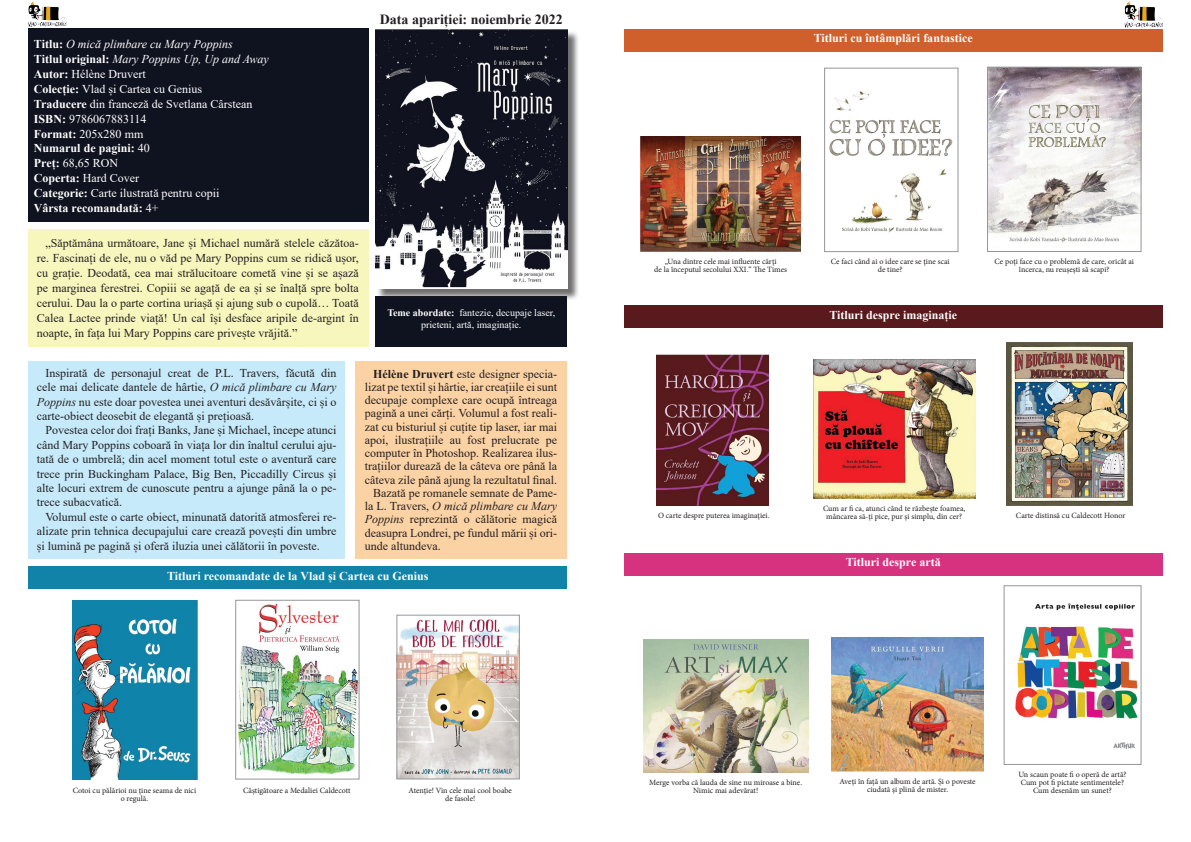
<style>
.page{position:relative;width:1191px;height:842px;background:#fff}
.page>*{position:absolute;margin:0;border:0;box-sizing:border-box;transform-origin:0 0}
.t1{font:700 14px "Times New Roman";color:#231f20}
.t2{font:12px/14.4px "Times New Roman";color:#231f20;text-align:justify}
.t3{font:12px/14.9px "Times New Roman";color:#fff}
.t4{font:700 12px "Times New Roman";color:#fff}
.t5{font:italic 12px "Times New Roman";color:#231f20}
.t6{font:10px/12px "Times New Roman";color:#fff;text-align:center}
.t7{font:8px/8px "Minion Pro";color:#231f20;text-align:center}
.s1{font-weight:700}
.s2{font-style:italic}
.s3{font-style:normal}
</style>
<div class="page">
<div style="left:375px;top:296px;width:192px;height:51px;background:#0f121f"></div>
<div style="left:28px;top:566px;width:539px;height:22px;background:#1183a9"></div>
<div style="left:624px;top:29px;width:538px;height:22px;background:#cf602c"></div>
<div style="left:624px;top:306px;width:538px;height:22px;background:#581a1c"></div>
<div style="left:624px;top:553px;width:538px;height:22px;background:#d7327f"></div>
<div style="left:28px;top:28px;width:340px;height:194px;background:#0f121f"></div>
<div style="left:28px;top:230px;width:340px;height:117px;background:#f7f6bd"></div>
<div style="left:28px;top:361px;width:317px;height:197px;background:#c6eafa"></div>
<div style="left:355px;top:361px;width:212px;height:197px;background:#fbd2a4"></div>
<img style="left:399px;top:619px;width:118px;height:158px">
<div style="left:397px;top:615px;width:122px;height:164px;border:1px solid #939598"></div>
<img style="left:72px;top:600px;width:125px;height:180px">
<img style="left:237px;top:603px;width:120px;height:172px">
<div style="left:235px;top:600px;width:124px;height:179px;border:1px solid #939598"></div>
<div style="left:377px;top:30px;width:202px;height:271px;background:#231f20;opacity:.65"></div>
<img style="left:375px;top:29px;width:192px;height:259px">
<img style="left:643px;top:639px;width:165px;height:134px">
<img style="left:1015px;top:603px;width:123px;height:146px">
<img style="left:989px;top:69px;width:150px;height:174px">
<div style="left:987px;top:67px;width:154px;height:185px;border:1px solid #939598"></div>
<img style="left:640px;top:136px;width:161px;height:115px">
<img style="left:656px;top:354px;width:113px;height:151px">
<img style="left:1007px;top:343px;width:125px;height:162px">
<img style="left:831px;top:637px;width:152px;height:134px">
<img style="left:813px;top:359px;width:162px;height:139px">
<img style="left:829px;top:91px;width:124px;height:142px">
<div style="left:824px;top:68px;width:134px;height:184px;border:1px solid #939598"></div>
<img style="left:28px;top:1px;width:39px;height:26px">
<img style="left:1124px;top:1px;width:38px;height:27px">
<p class="t3" style="left:34px;top:36px;width:236px"><span class="s1">Titlu:</span> <span class="s2">O mică plimbare cu Mary Poppins<br></span><span class="s1">Titlul original:</span> <span class="s2">Mary Poppins Up, Up and Away<br></span><span class="s1">Autor:</span> Hélène Druvert<br><span class="s1">Colecție:</span> Vlad și Cartea cu Genius<br><span class="s1">Traducere</span> din franceză de Svetlana Cârstean<br><span class="s1">ISBN:</span> 9786067883114<br><span class="s1">Format:</span> 205x280 mm<br><span class="s1">Numarul de pagini:</span> 40<br><span class="s1">Preț:</span> 68,65 RON<br><span class="s1">Coperta:</span> Hard Cover<br><span class="s1">Categorie:</span> Carte ilustrată pentru copii<br><span class="s1">Vârsta recomandată:</span> 4+</p>
<p class="t2" style="left:37px;top:235px;width:323px;line-height:15px;text-indent:9px">„Săptămâna următoare, Jane și Michael numără stelele căzătoa&shy;re. Fascinați de ele, nu o văd pe Mary Poppins cum se ridică ușor, cu grație. Deodată, cea mai strălucitoare cometă vine și se așază pe marginea ferestrei. Copiii se agață de ea și se înalță spre bolta cerului. Dau la o parte cortina uriașă și ajung sub o cupolă… Toată Calea Lactee prinde viață! Un cal își desface aripile de-argint în noapte, în fața lui Mary Poppins care privește vrăjită.”</p>
<p class="t1" style="left:380px;top:9px;width:185px">Data apariției: noiembrie 2022</p>
<p class="t6" style="left:387px;top:307px;width:169px"><span class="s1">Teme abordate:</span> fantezie, decupaje laser, prieteni, artă, imaginație.</p>
<p class="t2" style="left:37px;top:365px;width:301px;text-indent:9px">Inspirată de personajul creat de P.L. Travers, făcută din cele mai delicate dantele de hârtie, <span class="s2">O mică plimbare cu Mary Poppins</span> nu este doar povestea unei aventuri desăvârșite, ci și o carte-obiect deosebit de elegantă și prețioasă.</p>
<p class="t2" style="left:37px;top:423px;width:301px;text-indent:9px">Povestea celor doi frați Banks, Jane și Michael, începe atunci când Mary Poppins coboară în viața lor din înaltul cerului aju&shy;tată de o umbrelă; din acel moment totul este o aventură care trece prin Buckingham Palace, Big Ben, Piccadilly Circus și alte locuri extrem de cunoscute pentru a ajunge până la o pe&shy;trece subacvatică.</p>
<p class="t2" style="left:37px;top:509px;width:301px;text-indent:9px">Volumul este o carte obiect, minunată datorită atmosferei re&shy;alizate prin tehnica decupajului care crează povești din umbre și lumină pe pagină și oferă iluzia unei călătorii în poveste.</p>
<p class="t2" style="left:373px;top:366px;width:185px"><span class="s1">Hélène Druvert</span> este designer specia-</p>
<p class="t2" style="left:365px;top:379px;width:194px">lizat pe textil și hârtie, iar creațiile ei sunt</p>
<p class="t2" style="left:365px;top:392px;width:194px">decupaje complexe care ocupă întreaga</p>
<p class="t2" style="left:365px;top:406px;width:194px">pagină a unei cărți. Volumul a fost reali-</p>
<p class="t2" style="left:365px;top:419px;width:194px">zat cu bisturiul și cuțite tip laser, iar mai</p>
<p class="t2" style="left:365px;top:432px;width:194px">apoi, ilustrațiile au fost prelucrate pe</p>
<p class="t2" style="left:365px;top:445px;width:194px">computer în Photoshop. Realizarea ilus-</p>
<p class="t2" style="left:365px;top:459px;width:194px">trațiilor durează de la câteva ore până la</p>
<p class="t2" style="left:365px;top:472px;width:194px">câteva zile până ajung la rezultatul final.</p>
<p class="t2" style="left:373px;top:485px;width:185px">Bazată pe romanele semnate de Pame-</p>
<p class="t5" style="left:365px;top:498px;width:194px"><span class="s3">la L. Travers,</span> O mică plimbare cu Mary</p>
<p class="t2" style="left:365px;top:512px;width:194px"><span class="s2">Poppins</span> reprezintă o călătorie magică</p>
<p class="t2" style="left:365px;top:525px;width:194px">deasupra Londrei, pe fundul mării și ori-</p>
<p class="t2" style="left:365px;top:538px;width:77px">unde altundeva.</p>
<p class="t4" style="left:167px;top:567px;width:263px">Titluri recomandate de la Vlad și Cartea cu Genius</p>
<p class="t4" style="left:814px;top:30px;width:160px">Titluri cu întâmplări fantastice</p>
<p class="t7" style="left:654px;top:257px;width:134px">„Una dintre cele mai influente cărţi<br>de la începutul secolului XXI.“ The Times</p>
<p class="t7" style="left:831px;top:257px;width:120px">Ce faci când ai o idee care se ţine scai de tine?</p>
<p class="t7" style="left:994px;top:257px;width:141px">Ce poți face cu o problemă de care, oricât ai încerca, nu reușești să scapi?</p>
<p class="t4" style="left:829px;top:306px;width:129px">Titluri despre imaginație</p>
<p class="t7" style="left:823px;top:504px;width:144px">Cum ar fi ca, atunci când te răzbește foamea, mâncarea să-ți pice, pur și simplu, din cer?</p>
<p class="t7" style="left:658px;top:512px;width:113px">O carte despre puterea imaginaţiei.</p>
<p class="t7" style="left:1016px;top:512px;width:111px">Carte distinsă cu Caldecott Honor</p>
<p class="t4" style="left:845px;top:554px;width:96px">Titluri despre artă</p>
<p class="t7" style="left:73px;top:786px;width:125px">Cotoi cu pălărioi nu ține seama de nici o regulă.</p>
<p class="t7" style="left:243px;top:786px;width:109px">Câștigătoare a Medaliei Caldecott</p>
<p class="t7" style="left:649px;top:779px;width:154px">Merge vorba că lauda de sine nu miroase a bine.<br>Nimic mai adevărat!</p>
<p class="t7" style="left:1018px;top:771px;width:110px">Un scaun poate fi o operă de artă?<br>Cum pot fi pictate sentimentele?<br>Cum desenăm un sunet?</p>
<p class="t7" style="left:839px;top:777px;width:138px">Aveți în față un album de artă. Și o poveste ciudată și plină de mister.</p>
<p class="t7" style="left:408px;top:786px;width:105px">Atenție! Vin cele mai cool boabe de fasole!</p>
</div>
